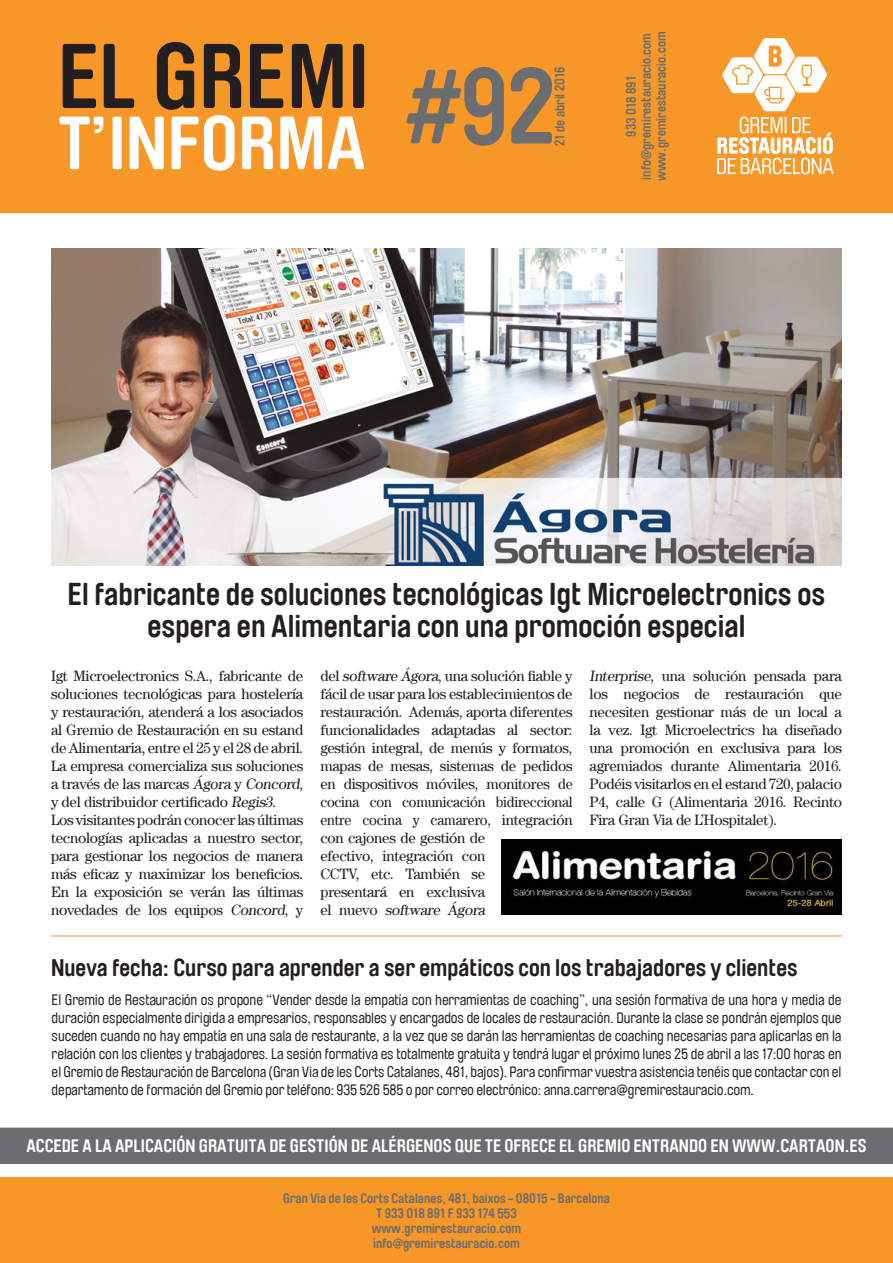
<style>
.page{position:relative;width:893px;height:1263px;background:#fff}
.page>*{position:absolute;margin:0;border:0;box-sizing:border-box;transform-origin:0 0}
.t1{font:700 105px "Brauer Neue";color:#6c6d70}
.t2{font:700 31.5px/31.5px "Brauer Neue";color:#231f20;text-align:center}
.t3{font:700 24px "Brauer Neue";color:#231f20}
.t4{font:700 18px "Brauer Neue";color:#fff}
.t5{font:15px/18px "Century";letter-spacing:-.02em;color:#231f20;text-align:justify}
.t6{font:15px/18px "Brauer Neue";letter-spacing:-.01em;color:#231f20;text-align:justify}
.t7{font:700 13.5px "Brauer Neue";color:#6c6d70}
</style>
<div class="page">
<div style="left:0;top:0;width:893px;height:213px;background:#f79727"></div>
<svg style="left:60px;top:42px;width:304px;height:129px"></svg>
<svg style="left:722px;top:38px;width:105px;height:73px"></svg>
<svg style="left:717px;top:117px;width:116px;height:57px"></svg>
<div style="left:0;top:1128px;width:893px;height:35px;background:#6c6d70"></div>
<div style="left:0;top:1128px;width:893px;height:36px;border:1px solid #6c6d70"></div>
<div style="left:0;top:1178px;width:893px;height:85px;background:#f79727"></div>
<hr style="left:51px;top:935px;width:791px;height:1px;background:#f79727">
<img style="left:51px;top:249px;width:790px;height:316px">
<img style="left:501px;top:839px;width:341px;height:76px">
<p class="t7" style="left:637px;top:180px;width:148px;rotate:-90deg">info@gremirestauracio.com</p>
<p class="t7" style="left:652px;top:181px;width:151px;rotate:-90deg">www.gremirestauracio.com</p>
<p class="t1" style="left:402px;top:39px;width:154px">#92</p>
<p class="t7" style="left:551px;top:146px;width:81px;rotate:-90deg">21 de abril 2016</p>
<p class="t7" style="left:622px;top:137px;width:62px;rotate:-90deg">933 018 891</p>
<p class="t2" style="left:68px;top:582px;width:759px">El fabricante de soluciones tecnológicas Igt Microelectronics os espera en Alimentaria con una promoción especial</p>
<p class="t5" style="left:51px;top:668px;width:254px">Igt Microelectronics S.A., fabricante de soluciones tecnológicas para hostelería y restauración, atenderá a los asociados al Gremio de Restauración en su estand de Alimentaria, entre el 25 y el 28 de abril.<br>La empresa comercializa sus soluciones a través de las marcas Ágora y Concord, y del distribuidor certificado Regis3.</p>
<p class="t5" style="left:51px;top:812px;width:254px">Los visitantes podrán conocer las últimas tecnologías aplicadas a nuestro sector, para gestionar los negocios de manera más eficaz y maximizar los beneficios.<br>En la exposición se verán las últimas novedades de los equipos Concord, y</p>
<p class="t5" style="left:320px;top:668px;width:254px;text-align:left">del software Ágora, una solución fiable y fácil de usar para los establecimientos de restauración. Además, aporta diferentes funcionalidades adaptadas al sector: gestión integral, de menús y formatos, mapas de mesas, sistemas de pedidos en dispositivos móviles, monitores de cocina con comunicación bidireccional entre cocina y camarero, integración con cajones de gestión de<br>efectivo, integración con<br>CCTV, etc. También se<br>presentará en exclusiva<br>e l n u e v o software Ágora</p>
<p class="t5" style="left:590px;top:668px;width:254px">Interprise, una solución pensada para los negocios de restauración que necesiten gestionar más de un local a la vez. Igt Microelectrics ha diseñado una promoción en exclusiva para los agremiados durante Alimentaria 2016.<br>Podéis visitarlos en el estand 720, palacio P4, calle G (Alimentaria 2016. Recinto Fira Gran Via de L’Hospitalet).</p>
<p class="t3" style="left:51px;top:952px;width:748px">Nueva fecha: Curso para aprender a ser empáticos con los trabajadores y clientes</p>
<p class="t6" style="left:52px;top:992px;width:791px">El Gremio de Restauración os propone “Vender desde la empatía con herramientas de coaching”, una sesión formativa de una hora y media de duración especialmente dirigida a empresarios, responsables y encargados de locales de restauración. Durante la clase se pondrán ejemplos que suceden cuando no hay empatía en una sala de restaurante, a la vez que se darán las herramientas de coaching necesarias para aplicarlas en la relación con los clientes y trabajadores. La sesión formativa es totalmente gratuita y tendrá lugar el próximo lunes 25 de abril a las 17:00 horas en el Gremio de Restauración de Barcelona (Gran Via de les Corts Catalanes, 481, bajos). Para confirmar vuestra asistencia tenéis que contactar con el departamento de formación del Gremio por teléfono: 935 526 585 o por correo electrónico: anna.carrera@gremirestauracio.com.</p>
<p class="t4" style="left:26px;top:1134px;width:842px">ACCEDE A LA APLICACIÓN GRATUITA DE GESTIÓN DE ALÉRGENOS QUE TE OFRECE EL GREMIO ENTRANDO EN WWW.CARTAON.ES</p>
<p class="t7" style="left:283px;top:1189px;width:328px">Gran Via de les Corts Catalanes, 481, baixos - 08015 - Barcelona</p>
<p class="t7" style="left:376px;top:1204px;width:142px">T 933 018 891 F 933 174 553</p>
<p class="t7" style="left:372px;top:1219px;width:151px">www.gremirestauracio.com</p>
<p class="t7" style="left:373px;top:1234px;width:148px">info@gremirestauracio.com</p>
</div>
